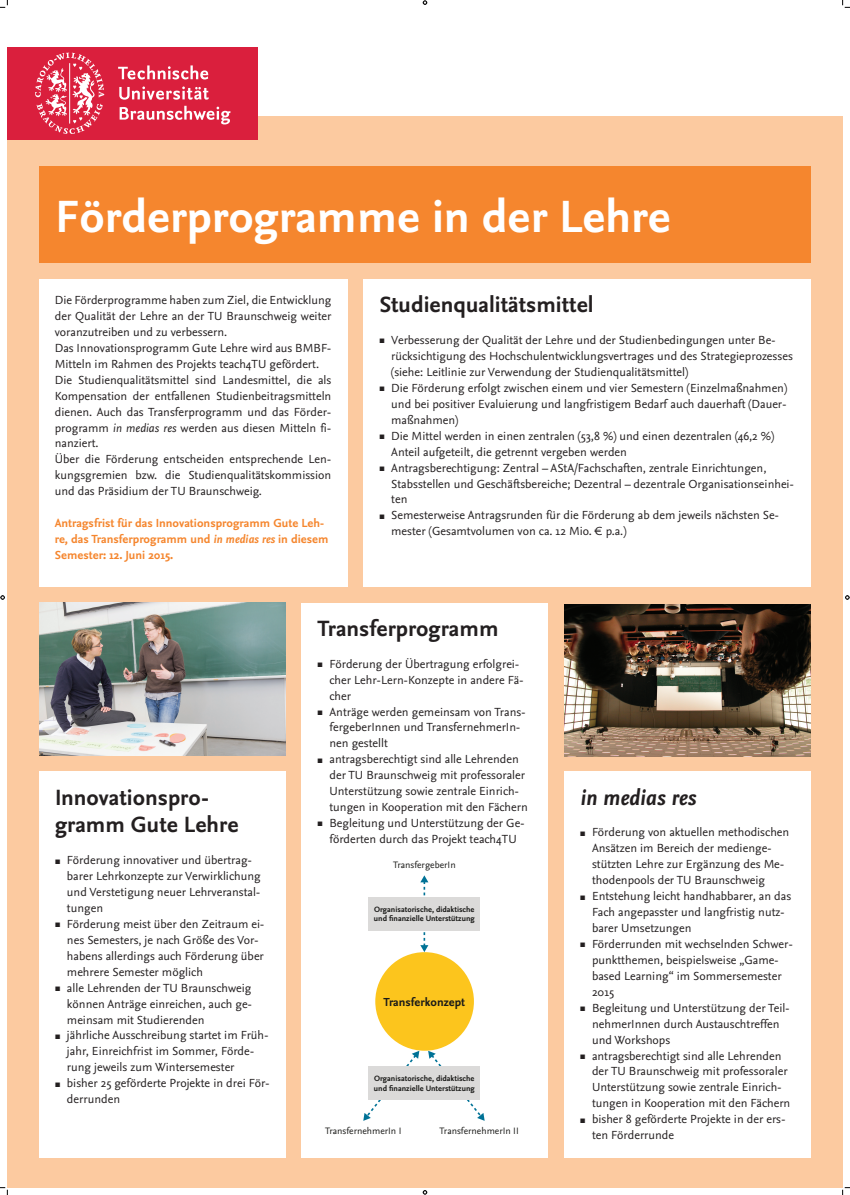
<style>
.page{position:relative;width:850px;height:1195px;background:#fff}
.page>*{position:absolute;margin:0;border:0;box-sizing:border-box;transform-origin:0 0}
.t1{font:700 47.25px "Nexus Sans Pro";color:#fff}
.t2{font:700 23.1px/27.7px "Nexus Sans Pro";color:#231f20}
.t3{font:italic 700 23.1px "Nexus Sans Pro";color:#231f20}
.t4{font:12.25px/15.9px "Nexus Sans Pro";color:#231f20}
.t5{font:700 12.25px/15.9px "Nexus Sans Pro";color:#f5862e}
.t6{font:700 12.14px "Nexus Sans Pro";color:#1a1a18}
.t7{font:9.73px "Nexus Sans Pro";color:#1a1a18}
.t8{font:700 8.09px/9.7px "Nexus Sans Pro";color:#1a1a18}
.s1{font-style:italic}
.s2{font-size:9.8px}
</style>
<div class="page">
<div style="left:7px;top:116px;width:835px;height:1071px;background:#fccaa0"></div>
<div style="left:7px;top:47px;width:250px;height:93px;background:#da1f3d"></div>
<svg style="left:35px;top:53px;width:69px;height:81px"></svg>
<svg style="left:118px;top:65px;width:90px;height:14px"></svg>
<svg style="left:119px;top:86px;width:89px;height:14px"></svg>
<svg style="left:119px;top:106px;width:111px;height:18px"></svg>
<div style="left:39px;top:166px;width:771px;height:96px;background:#f5862e"></div>
<div style="left:363px;top:279px;width:447px;height:308px;background:#fff"></div>
<div style="left:39px;top:279px;width:308px;height:307px;background:#fff"></div>
<div style="left:301px;top:603px;width:247px;height:554px;background:#fff"></div>
<div style="left:564px;top:771px;width:246px;height:386px;background:#fff"></div>
<div style="left:375px;top:952px;width:98px;height:98px;background:#fcc51d;border-radius:50%"></div>
<svg style="left:428px;top:1050px;width:56px;height:70px"></svg>
<svg style="left:420px;top:875px;width:8px;height:77px"></svg>
<div style="left:368px;top:897px;width:112px;height:33px;background:#dbdad9"></div>
<svg style="left:363px;top:1050px;width:56px;height:70px"></svg>
<div style="left:368px;top:1066px;width:112px;height:33px;background:#dbdad9"></div>
<img style="left:564px;top:604px;width:246px;height:152px">
<div style="left:39px;top:771px;width:246px;height:386px;background:#fff"></div>
<img style="left:39px;top:603px;width:246px;height:152px">
<svg style="left:0;top:0;width:8px;height:8px"></svg>
<svg style="left:0;top:1187px;width:8px;height:7px"></svg>
<svg style="left:842px;top:0;width:7px;height:8px"></svg>
<svg style="left:842px;top:1187px;width:7px;height:7px"></svg>
<svg style="left:422px;top:1px;width:5px;height:4px"></svg>
<svg style="left:422px;top:1190px;width:5px;height:4px"></svg>
<svg style="left:1px;top:595px;width:4px;height:4px"></svg>
<svg style="left:845px;top:595px;width:4px;height:4px"></svg>
<h1 class="t1" style="left:55px;top:181px;width:617px">Förderprogramme in der Lehre</h1>
<p class="t4" style="left:55px;top:291px;width:278px">Die Förderprogramme haben zum Ziel, die Entwicklung der Qualität der Lehre an der TU Braunschweig weiter voranzutreiben und zu verbessern.<br>Das Innovationsprogramm Gute Lehre wird aus BMBF-Mitteln im Rahmen des Projekts teach4TU gefördert.<br>Die Studienqualitätsmittel sind Landesmittel, die als Kompensation der entfallenen Studienbeitragsmitteln dienen. Auch das Transferprogramm und das Förder&shy;programm <span class="s1">in medias res</span> werden aus diesen Mitteln fi&shy;nanziert.<br>Über die Förderung entscheiden entsprechende Len&shy;kungsgremien bzw. die Studienqualitätskommission und das Präsidium der TU Braunschweig.</p>
<p class="t5" style="left:55px;top:514px;width:275px">Antragsfrist für das Innovationsprogramm Gute Leh&shy;re, das Transferprogramm und <span class="s1">in medias res</span> in diesem<br>Semester: 12. Juni 2015.</p>
<h2 class="t2" style="left:379px;top:290px;width:216px">Studienqualitätsmittel</h2>
<p class="t4" style="left:391px;top:331px;width:403px;text-indent:-12px"><span class="s2">▪</span> Verbesserung der Qualität der Lehre und der Studienbedingungen unter Be&shy;rücksichtigung des Hochschulentwicklungsvertrages und des Strategieprozesses (siehe: Leitlinie zur Verwendung der Studienqualitätsmittel)</p>
<p class="t4" style="left:391px;top:379px;width:397px;text-align:justify;text-indent:-12px"><span class="s2">▪</span> Die Förderung erfolgt zwischen einem und vier Semestern (Einzelmaßnahmen) und bei positiver Evaluierung und langfristigem Bedarf auch dauerhaft (Dauer&shy;maßnahmen)</p>
<p class="t4" style="left:391px;top:427px;width:384px;text-indent:-12px"><span class="s2">▪</span> Die Mittel werden in einen zentralen (53,8 %) und einen dezentralen (46,2 %)<br>Anteil aufgeteilt, die getrennt vergeben werden</p>
<p class="t4" style="left:391px;top:459px;width:404px;text-indent:-12px"><span class="s2">▪</span> Antragsberechtigung: Zentral – AStA/Fachschaften, zentrale Einrichtungen,<br>Stabsstellen und Geschäftsbereiche; Dezentral – dezentrale Organisationseinhei&shy;ten</p>
<p class="t4" style="left:391px;top:506px;width:389px;text-indent:-12px"><span class="s2">▪</span> Semesterweise Antragsrunden für die Förderung ab dem jeweils nächsten Se&shy;mester (Gesamtvolumen von ca. 12 Mio. € p.a.)</p>
<h2 class="t2" style="left:55px;top:782px;width:185px">Innovationspro&shy;gramm Gute Lehre</h2>
<p class="t4" style="left:67px;top:851px;width:195px;text-indent:-12px"><span class="s2">▪</span> Förderung innovativer und übertrag&shy;barer Lehrkonzepte zur Verwirklichung und Verstetigung neuer Lehrveranstal&shy;tungen</p>
<p class="t4" style="left:67px;top:915px;width:199px;text-indent:-12px"><span class="s2">▪</span> Förderung meist über den Zeitraum ei&shy;nes Semesters, je nach Größe des Vor&shy;habens allerdings auch Förderung über mehrere Semester möglich</p>
<p class="t4" style="left:67px;top:978px;width:186px;text-align:justify;text-indent:-12px"><span class="s2">▪</span> alle Lehrenden der TU Braunschweig können Anträge einreichen, auch ge&shy;meinsam mit Studierenden</p>
<p class="t4" style="left:67px;top:1026px;width:203px;text-indent:-12px"><span class="s2">▪</span> jährliche Ausschreibung startet im Früh&shy;jahr, Einreichfrist im Sommer, Förde&shy;rung jeweils zum Wintersemester</p>
<p class="t4" style="left:67px;top:1074px;width:204px;text-indent:-12px"><span class="s2">▪</span> bisher 25 geförderte Projekte in drei För&shy;derrunden</p>
<h2 class="t2" style="left:317px;top:613px;width:182px">Transferprogramm</h2>
<p class="t4" style="left:329px;top:655px;width:195px;text-indent:-12px"><span class="s2">▪</span> Förderung der Übertragung erfolgrei&shy;cher Lehr-Lern-Konzepte in andere Fä&shy;cher</p>
<p class="t4" style="left:329px;top:702px;width:198px;text-indent:-12px"><span class="s2">▪</span> Anträge werden gemeinsam von Trans&shy;fergeberInnen und TransfernehmerIn&shy;nen gestellt</p>
<p class="t4" style="left:329px;top:750px;width:200px;text-indent:-12px"><span class="s2">▪</span> antragsberechtigt sind alle Lehrenden der TU Braunschweig mit professoraler Unterstützung sowie zentrale Einrich&shy;tungen in Kooperation mit den Fächern</p>
<p class="t4" style="left:317px;top:814px;width:208px;text-align:center"><span class="s2">▪</span> Begleitung und Unterstützung der Ge&shy;förderten durch das Projekt teach4TU</p>
<p class="t7" style="left:393px;top:857px;width:64px">TransfergeberIn</p>
<p class="t8" style="left:374px;top:903px;width:102px">Organisatorische, didaktische und finanzielle Unterstützung</p>
<p class="t6" style="left:383px;top:992px;width:83px">Transferkonzept</p>
<p class="t8" style="left:374px;top:1072px;width:102px">Organisatorische, didaktische und finanzielle Unterstützung</p>
<p class="t7" style="left:325px;top:1123px;width:78px">TransfernehmerIn I</p>
<p class="t7" style="left:439px;top:1123px;width:81px">TransfernehmerIn II</p>
<h2 class="t3" style="left:580px;top:779px;width:117px">in medias res</h2>
<p class="t4" style="left:591px;top:823px;width:199px;text-indent:-12px"><span class="s2">▪</span> Förderung von aktuellen methodischen Ansätzen im Bereich der medienge&shy;stützten Lehre zur Ergänzung des Me&shy;thodenpools der TU Braunschweig</p>
<p class="t4" style="left:591px;top:887px;width:200px;text-indent:-12px"><span class="s2">▪</span> Entstehung leicht handhabbarer, an das<br>Fach angepasster und langfristig nutz&shy;barer Umsetzungen</p>
<p class="t4" style="left:591px;top:935px;width:202px;text-indent:-12px"><span class="s2">▪</span> Förderrunden mit wechselnden Schwer&shy;punktthemen, beispielsweise „Game&shy;based Learning“ im Sommersemester<br>2015</p>
<p class="t4" style="left:591px;top:999px;width:199px;text-indent:-12px"><span class="s2">▪</span> Begleitung und Unterstützung der Teil&shy;nehmerInnen durch Austauschtreffen und Workshops</p>
<p class="t4" style="left:591px;top:1046px;width:200px;text-indent:-12px"><span class="s2">▪</span> antragsberechtigt sind alle Lehrenden der TU Braunschweig mit professoraler Unterstützung sowie zentrale Einrich&shy;tungen in Kooperation mit den Fächern</p>
<p class="t4" style="left:591px;top:1110px;width:195px;text-indent:-12px"><span class="s2">▪</span> bisher 8 geförderte Projekte in der ers&shy;ten Förderrunde</p>
</div>
